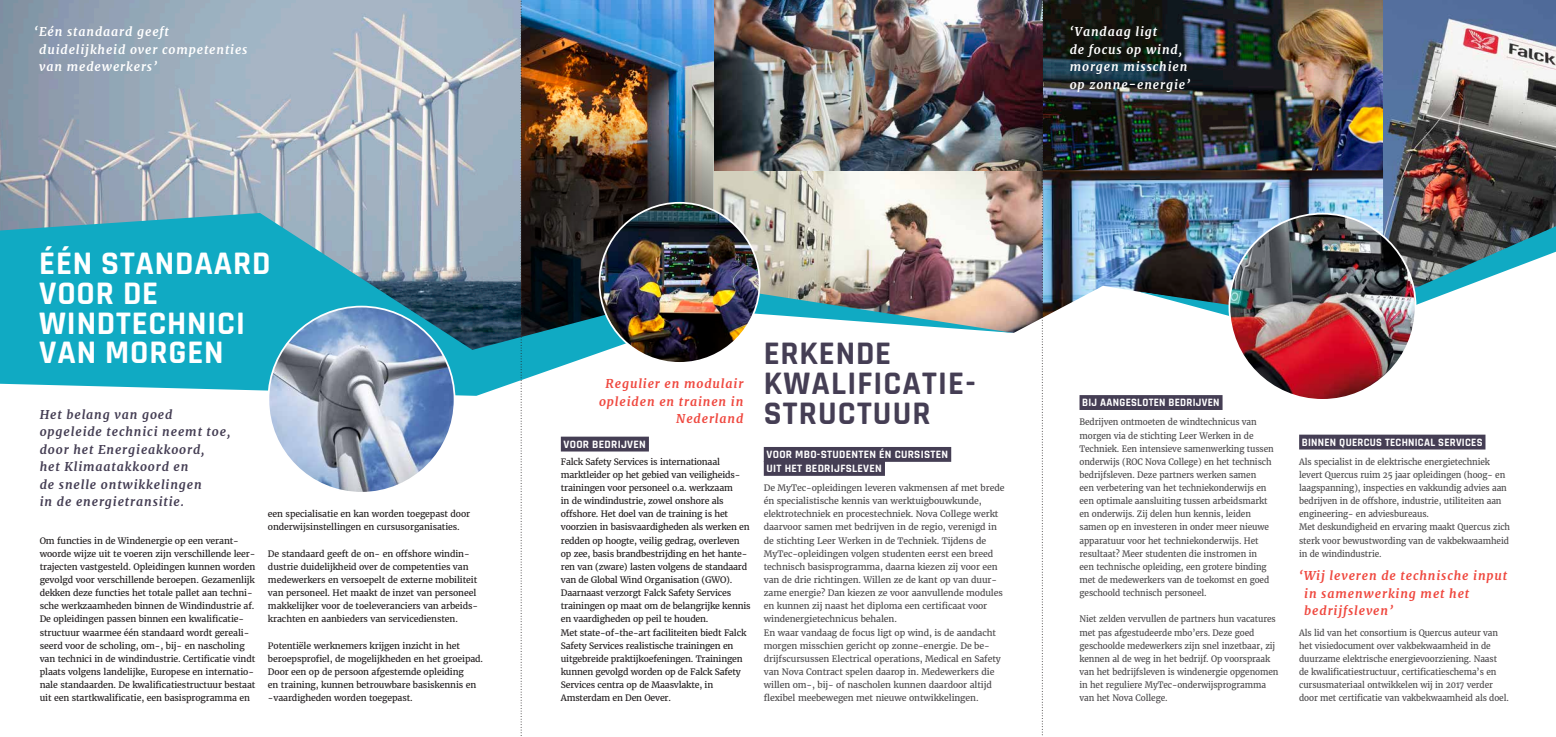
<style>
.page{position:relative;width:1556px;height:737px;background:#fff}
.page>*{position:absolute;margin:0;border:0;box-sizing:border-box;transform-origin:0 0}
.t1{font:700 33.25px/29.8px "Rajdhani";letter-spacing:.025em;color:#fff}
.t2{font:700 33.25px/29.8px "Rajdhani";letter-spacing:.035em;color:#453e54}
.t3{font:italic 700 12.25px/17.5px "Merriweather";letter-spacing:.07em;color:#453e54}
.t4{font:italic 700 12.25px/17.5px "Merriweather";letter-spacing:.07em;color:#fff}
.t5{font:italic 700 12.25px/17.5px "Merriweather";letter-spacing:.07em;color:#ef483f}
.t6{font:700 11.38px/14px "Rajdhani";letter-spacing:.025em;color:#fff}
.t7{font:700 11.38px "Rajdhani";letter-spacing:.025em;color:#fff;scale:.95 1}
.t8{font:8.75px/13.1px "Merriweather";letter-spacing:-.01em;color:#231f20}
.t9{font:8.75px/13.1px "Merriweather";letter-spacing:-.01em;color:#4d4b4d;scale:.95 1}
.t10{font:8.75px/13.1px "Merriweather";letter-spacing:-.01em;color:#4d4b4d}
</style>
<div class="page">
<img style="left:1043px;top:0;width:339px;height:170px">
<img style="left:1382px;top:0;width:173px;height:226px">
<img style="left:713px;top:0;width:328px;height:252px">
<img style="left:1043px;top:170px;width:339px;height:82px">
<img style="left:0;top:0;width:520px;height:213px">
<svg style="left:451px;top:252px;width:1035px;height:224px"></svg>
<svg style="left:729px;top:286px;width:284px;height:102px"></svg>
<svg style="left:0;top:213px;width:729px;height:183px;background:#37a6bb"></svg>
<div style="left:763px;top:447px;width:188px;height:15px;background:#453e54"></div>
<div style="left:763px;top:461px;width:121px;height:15px;background:#453e54"></div>
<div style="left:1079px;top:395px;width:143px;height:15px;background:#453e54"></div>
<div style="left:1298px;top:434px;width:187px;height:15px;background:#453e54"></div>
<img style="left:599px;top:203px;width:160px;height:160px;border-radius:80px">
<img style="left:1138px;top:226px;width:417px;height:119px">
<img style="left:1229px;top:214px;width:186px;height:186px;border-radius:93px">
<img style="left:268px;top:306px;width:186px;height:187px;border-radius:93px">
<svg style="left:1041px;top:0;width:2px;height:736px"></svg>
<img style="left:520px;top:0;width:193px;height:736px">
<h2 class="t4" style="left:39px;top:23px;width:210px;text-indent:-5px">‘Eén standaard geeft duidelijkheid over competenties van medewerkers’</h2>
<h1 class="t1" style="left:39px;top:249px;width:233px">ÉÉN STANDAARD<br>VOOR DE<br>WINDTECHNICI<br>VAN MORGEN</h1>
<h2 class="t3" style="left:40px;top:405px;width:192px">Het belang van goed opgeleide technici neemt toe, door het Energieakkoord,<br>het Klimaatakkoord en<br>de snelle ontwikkelingen<br>in de energietransitie.</h2>
<p class="t8" style="left:40px;top:533px;width:217px">Om functies in de Windenergie op een verant&shy;woorde wijze uit te voeren zijn verschillende leer&shy;trajecten vastgesteld. Opleidingen kunnen worden gevolgd voor verschillende beroepen. Gezamenlijk dekken deze functies het totale pallet aan techni&shy;sche werkzaamheden binnen de Windindustrie af.<br>De opleidingen passen binnen een kwalificatie&shy;structuur waarmee één standaard wordt gereali&shy;seerd voor de scholing, om-, bij- en nascholing van technici in de windindustrie. Certificatie vindt plaats volgens landelijke, Europese en internatio&shy;nale standaarden. De kwalificatiestructuur bestaat uit een startkwalificatie, een basisprogramma en</p>
<p class="t8" style="left:268px;top:507px;width:204px">een specialisatie en kan worden toegepast door onderwijsinstellingen en cursusorganisaties.</p>
<p class="t8" style="left:268px;top:547px;width:212px">De standaard geeft de on- en offshore windin&shy;dustrie duidelijkheid over de competenties van medewerkers en versoepelt de externe mobiliteit van personeel. Het maakt de inzet van personeel makkelijker voor de toeleveranciers van arbeids&shy;krachten en aanbieders van servicediensten.</p>
<p class="t8" style="left:268px;top:638px;width:217px">Potentiële werknemers krijgen inzicht in het beroepsprofiel, de mogelijkheden en het groeipad.<br>Door een op de persoon afgestemde opleiding<br>en training, kunnen betrouwbare basiskennis en -vaardigheden worden toegepast.</p>
<h2 class="t4" style="left:1069px;top:23px;width:122px">‘Vandaag ligt<br>de focus op wind, morgen misschien op zonne-energie’</h2>
<h2 class="t5" style="left:599px;top:375px;width:146px;text-align:right">Regulier en modulair opleiden en trainen in<br>Nederland</h2>
<h1 class="t2" style="left:763px;top:340px;width:213px">ERKENDE<br>KWALIFICATIE-<br>STRUCTUUR</h1>
<h3 class="t6" style="left:563px;top:437px;width:84px">VOOR BEDRIJVEN</h3>
<p class="t8" style="left:561px;top:455px;width:191px">Falck Safety Services is internationaal marktleider op het gebied van veiligheids&shy;trainingen voor personeel o.a. werkzaam<br>in de windindustrie, zowel onshore als offshore. Het doel van de training is het voorzien in basisvaardigheden als werken en redden op hoogte, veilig gedrag, overleven op zee, basis brandbestrijding en het hante&shy;ren van (zware) lasten volgens de standaard van de Global Wind Organisation (GWO).<br>Daarnaast verzorgt Falck Safety Services trainingen op maat om de belangrijke kennis en vaardigheden op peil te houden.<br>Met state-of-the-art faciliteiten biedt Falck Safety Services realistische trainingen en uitgebreide praktijkoefeningen. Trainingen kunnen gevolgd worden op de Falck Safety Services centra op de Maasvlakte, in Amsterdam en Den Oever.</p>
<h3 class="t6" style="left:766px;top:447px;width:183px">VOOR MBO-STUDENTEN ÉN CURSISTEN<br>UIT HET BEDRIJFSLEVEN</h3>
<p class="t10" style="left:763px;top:481px;width:242px">De MyTec-opleidingen leveren vakmensen af met brede én specialistische kennis van werktuigbouwkunde, elektrotechniek en procestechniek. Nova College werkt daarvoor samen met bedrijven in de regio, verenigd in de stichting Leer Werken in de Techniek. Tijdens de MyTec-opleidingen volgen studenten eerst een breed technisch basisprogramma, daarna kiezen zij voor een van de drie richtingen. Willen ze de kant op van duur&shy;zame energie? Dan kiezen ze voor aanvullende modules en kunnen zij naast het diploma een certificaat voor windenergietechnicus behalen.<br>En waar vandaag de focus ligt op wind, is de aandacht morgen misschien gericht op zonne-energie. De be&shy;drijfscursussen Electrical operations, Medical en Safety van Nova Contract spelen daarop in. Medewerkers die willen om-, bij- of nascholen kunnen daardoor altijd flexibel meebewegen met nieuwe ontwikkelingen.</p>
<h3 class="t7" style="left:1082px;top:395px;width:146px">BIJ AANGESLOTEN BEDRIJVEN</h3>
<p class="t9" style="left:1079px;top:415px;width:206px">Bedrijven ontmoeten de windtechnicus van morgen via de stichting Leer Werken in de Techniek. Een intensieve samenwerking tussen onderwijs (ROC Nova College) en het technisch bedrijfsleven. Deze partners werken samen<br>een verbetering van het techniekonderwijs en een optimale aansluiting tussen arbeidsmarkt en onderwijs. Zij delen hun kennis, leiden samen op en investeren in onder meer nieuwe apparatuur voor het techniekonderwijs. Het resultaat? Meer studenten die instromen in<br>een technische opleiding, een grotere binding met de medewerkers van de toekomst en goed geschoold technisch personeel.</p>
<p class="t9" style="left:1079px;top:612px;width:211px">Niet zelden vervullen de partners hun vacatures met pas afgestudeerde mbo’ers. Deze goed geschoolde medewerkers zijn snel inzetbaar, zij kennen al de weg in het bedrijf. Op voorspraak van het bedrijfsleven is windenergie opgenomen in het reguliere MyTec-onderwijsprogramma van het Nova College.</p>
<h3 class="t7" style="left:1301px;top:435px;width:192px">BINNEN QUERCUS TECHNICAL SERVICES</h3>
<p class="t9" style="left:1298px;top:455px;width:223px">Als specialist in de elektrische energietechniek levert Quercus ruim 25 jaar opleidingen (hoog- en laagspanning), inspecties en vakkundig advies aan bedrijven in de offshore, industrie, utiliteiten aan engineering- en adviesbureaus.<br>Met deskundigheid en ervaring maakt Quercus zich sterk voor bewustwording van de vakbekwaamheid in de windindustrie.</p>
<h2 class="t5" style="left:1304px;top:566px;width:204px;text-indent:-5px">‘Wij leveren de technische input in samenwerking met het bedrijfsleven’</h2>
<p class="t9" style="left:1298px;top:625px;width:222px">Als lid van het consortium is Quercus auteur van het visiedocument over vakbekwaamheid in de duurzame elektrische energievoorziening. Naast de kwalificatiestructuur, certificatieschema’s en cursusmateriaal ontwikkelen wij in 2017 verder door met certificatie van vakbekwaamheid als doel.</p>
</div>
